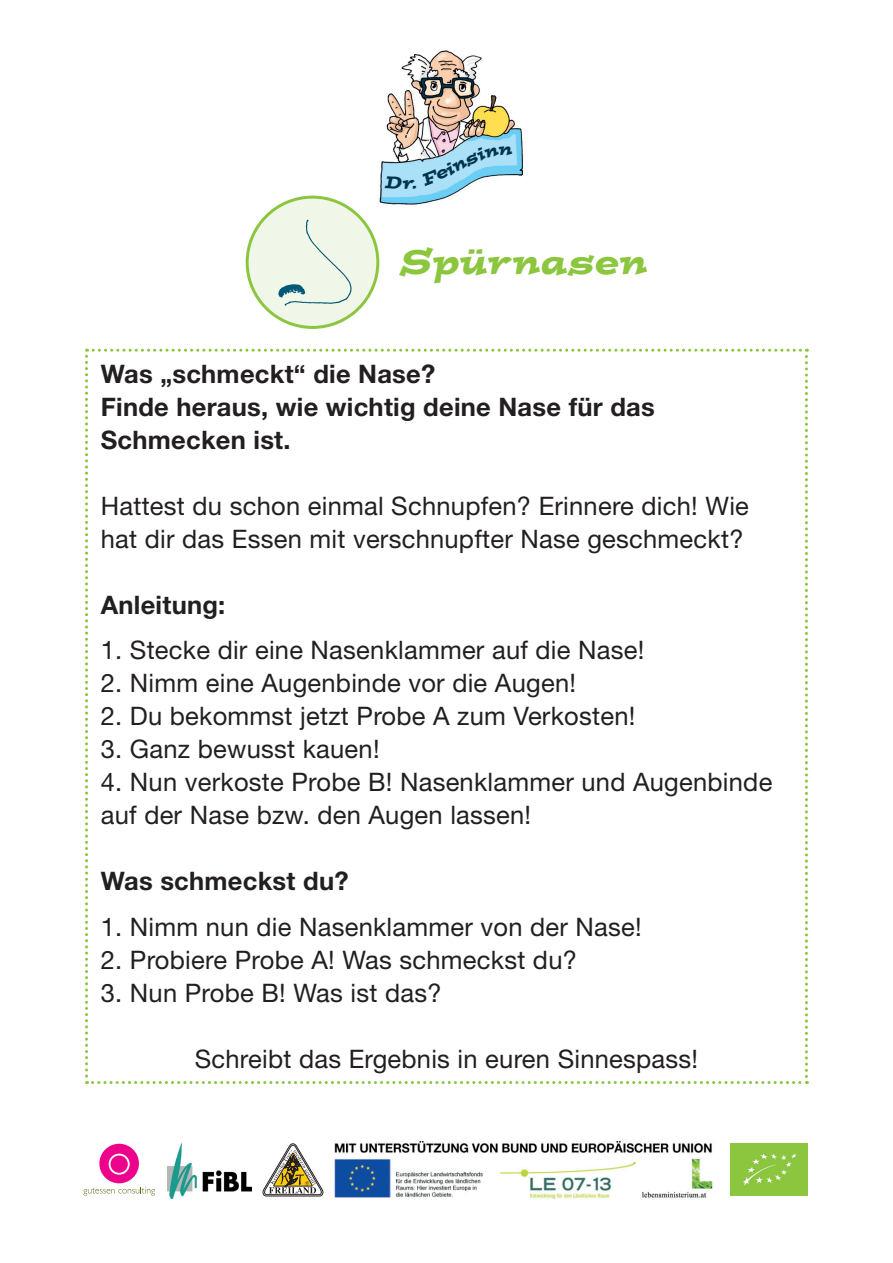
<style>
.page{position:relative;width:893px;height:1263px;background:#fff}
.page>*{position:absolute;margin:0;border:0;box-sizing:border-box;transform-origin:0 0}
.t1{font:italic 34.5px "Postino";letter-spacing:.02em;color:#8bc63e}
.t2{font:25.5px/33px "Helvetica Neue LT Std";letter-spacing:.01em;color:#231f20}
.t3{font:700 25.5px/33px "Helvetica Neue LT Std";letter-spacing:.01em;color:#231f20}
</style>
<div class="page">
<img style="left:379px;top:50px;width:144px;height:155px">
<img style="left:319px;top:1141px;width:394px;height:59px">
<svg style="left:83px;top:1144px;width:72px;height:51px"></svg>
<img style="left:730px;top:1144px;width:78px;height:51px">
<img style="left:167px;top:1144px;width:84px;height:54px">
<svg style="left:263px;top:1144px;width:60px;height:52px"></svg>
<svg style="left:85px;top:349px;width:723px;height:735px"></svg>
<img style="left:247px;top:202px;width:131px;height:123px">
<div style="left:246px;top:196px;width:133px;height:133px;border:3px solid #8bc63e;border-radius:50%"></div>
<svg style="left:385px;top:146px;width:127px;height:43px"></svg>
<h1 class="t1" style="left:401px;top:239px;width:248px">Spürnasen</h1>
<p class="t3" style="left:101px;top:356px;width:555px">Was „schmeckt“ die Nase?<br>Finde heraus, wie wichtig deine Nase für das<br>Schmecken ist.</p>
<p class="t2" style="left:101px;top:489px;width:650px">Hattest du schon einmal Schnupfen? Erinnere dich! Wie hat dir das Essen mit verschnupfter Nase geschmeckt?</p>
<p class="t3" style="left:101px;top:587px;width:126px">Anleitung:</p>
<p class="t2" style="left:101px;top:633px;width:545px">1. Stecke dir eine Nasenklammer auf die Nase!</p>
<p class="t2" style="left:101px;top:666px;width:477px">2. Nimm eine Augenbinde vor die Augen!</p>
<p class="t2" style="left:101px;top:699px;width:536px">2. Du bekommst jetzt Probe A zum Verkosten!</p>
<p class="t2" style="left:101px;top:732px;width:280px">3. Ganz bewusst kauen!</p>
<p class="t2" style="left:101px;top:765px;width:673px">4. Nun verkoste Probe B! Nasenklammer und Augenbinde auf der Nase bzw. den Augen lassen!</p>
<p class="t3" style="left:101px;top:864px;width:249px">Was schmeckst du?</p>
<p class="t2" style="left:101px;top:910px;width:542px">1. Nimm nun die Nasenklammer von der Nase!</p>
<p class="t2" style="left:101px;top:943px;width:478px">2. Probiere Probe A! Was schmeckst du?</p>
<p class="t2" style="left:101px;top:976px;width:342px">3. Nun Probe B! Was ist das?</p>
<p class="t2" style="left:195px;top:1042px;width:505px">Schreibt das Ergebnis in euren Sinnespass!</p>
</div>
